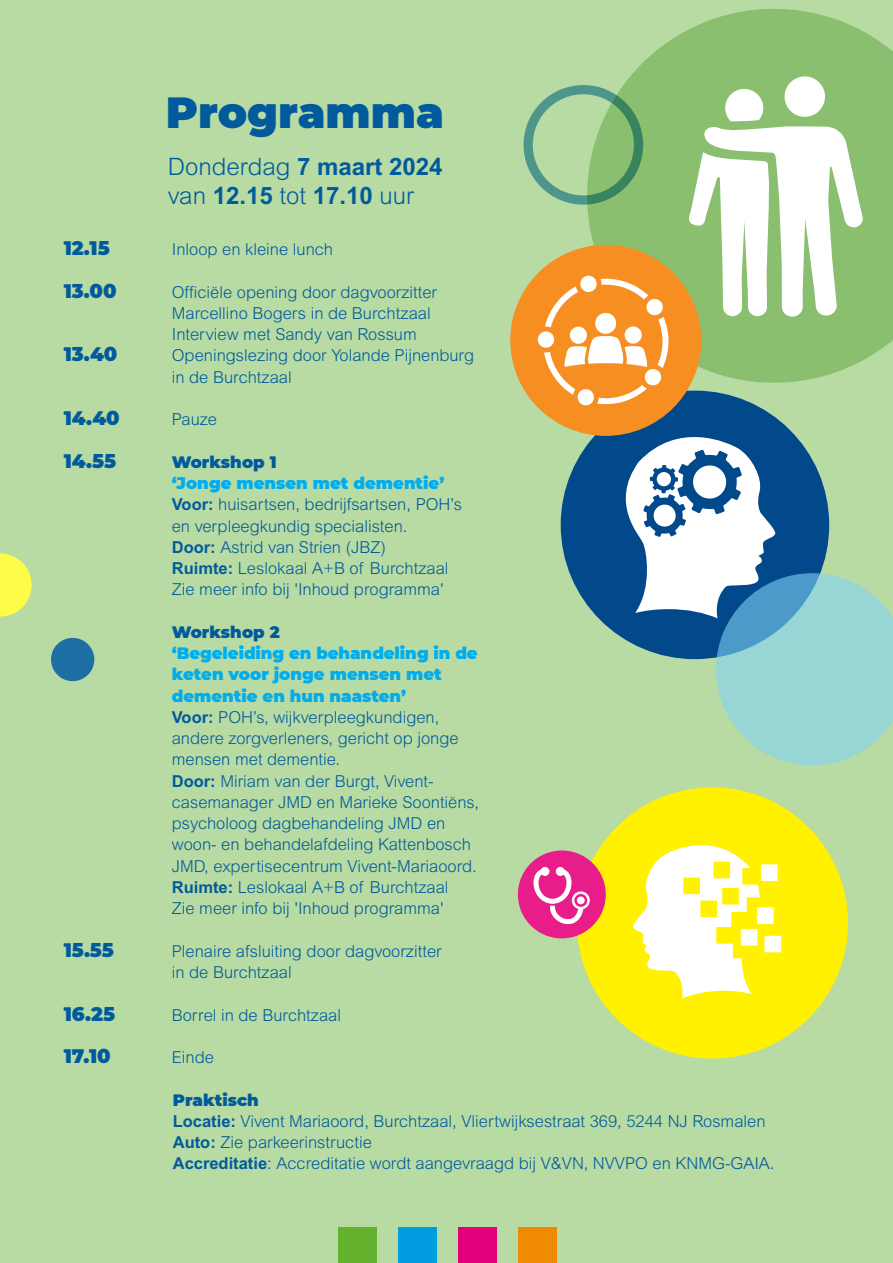
<style>
.page{position:relative;width:893px;height:1263px;background:#b8dba4}
.page>*{position:absolute;margin:0;border:0;box-sizing:border-box;transform-origin:0 0}
.t1{font:900 43.5px "Montserrat";color:#005a9c}
.t2{font:700 24px/28.5px "Arial MT Std";color:#005a9c}
.t3{font:900 19.5px "Montserrat";color:#005a9c}
.t4{font:300 16.5px/21.3px "Arial MT Std";color:#005a9c}
.t5{font:900 16.5px/21.3px "Montserrat";color:#00adef}
.t6{font:900 16.5px "Montserrat";color:#005a9c}
.s1{font-weight:300}
.s2{font-weight:700}
</style>
<div class="page">
<svg style="left:587px;top:9px;width:306px;height:27px;fill:#b8dba4"></svg>
<div style="left:561px;top:391px;width:268px;height:268px;background:#02498c;border-radius:50%"></div>
<div style="left:510px;top:245px;width:191px;height:191px;background:#f68e21;border-radius:50%"></div>
<svg style="left:444px;top:36px;width:449px;height:370px"></svg>
<svg style="left:609px;top:420px;width:284px;height:345px"></svg>
<svg style="left:0;top:553px;width:32px;height:64px"></svg>
<div style="left:51px;top:638px;width:43px;height:43px;background:#1e6da5;border-radius:50%"></div>
<div style="left:577px;top:787px;width:271px;height:271px;background:#fff100;border-radius:50%"></div>
<svg style="left:633px;top:845px;width:148px;height:153px"></svg>
<div style="left:518px;top:850px;width:88px;height:88px;background:#e91d89;border-radius:50%"></div>
<svg style="left:533px;top:867px;width:57px;height:58px"></svg>
<div style="left:338px;top:1228px;width:38px;height:35px;background:#64b12d"></div>
<div style="left:398px;top:1228px;width:39px;height:35px;background:#009ee1"></div>
<div style="left:458px;top:1228px;width:39px;height:35px;background:#e4007d"></div>
<div style="left:518px;top:1228px;width:39px;height:35px;background:#f08a00"></div>
<h1 class="t1" style="left:166px;top:92px;width:280px">Programma</h1>
<h2 class="t2" style="left:168px;top:155px;width:276px"><span class="s1">Donderdag</span> 7 maart 2024 <span class="s1">van</span> 12.15 <span class="s1">tot</span> 17.10 <span class="s1">uur</span></h2>
<p class="t3" style="left:64px;top:239px;width:47px">12.15</p>
<p class="t4" style="left:172px;top:240px;width:163px">Inloop en kleine lunch</p>
<p class="t3" style="left:64px;top:282px;width:54px">13.00</p>
<p class="t4" style="left:172px;top:283px;width:267px">Officiële opening door dagvoorzitter<br>Marcellino Bogers in de Burchtzaal<br>Interview met Sandy van Rossum</p>
<p class="t3" style="left:64px;top:345px;width:55px">13.40</p>
<p class="t4" style="left:172px;top:346px;width:304px">Openingslezing door Yolande Pijnenburg in de Burchtzaal</p>
<p class="t3" style="left:64px;top:409px;width:57px">14.40</p>
<p class="t4" style="left:172px;top:410px;width:47px">Pauze</p>
<p class="t3" style="left:64px;top:452px;width:54px">14.55</p>
<p class="t6" style="left:172px;top:454px;width:106px">Workshop 1</p>
<p class="t5" style="left:172px;top:473px;width:274px">‘Jonge mensen met dementie’</p>
<p class="t4" style="left:172px;top:495px;width:292px"><span class="s2">Voor:</span> huisartsen, bedrijfsartsen, POH’s en verpleegkundig specialisten.<br><span class="s2">Door:</span> Astrid van Strien (JBZ)<br><span class="s2">Ruimte:</span> Leslokaal A+B of Burchtzaal Zie meer info bij 'Inhoud programma'</p>
<p class="t6" style="left:172px;top:624px;width:109px">Workshop 2</p>
<p class="t5" style="left:172px;top:643px;width:307px">‘Begeleiding en behandeling in de keten voor jonge mensen met dementie en hun naasten’</p>
<p class="t4" style="left:172px;top:708px;width:309px"><span class="s2">Voor:</span> POH’s, wijkverpleegkundigen, andere zorgverleners, gericht op jonge mensen met dementie.<br><span class="s2">Door:</span> Miriam van der Burgt, Vivent&shy;casemanager JMD en Marieke Soontiëns, psycholoog dagbehandeling JMD en woon- en behandelafdeling Kattenbosch JMD, expertisecentrum Vivent-Mariaoord.<br><span class="s2">Ruimte:</span> Leslokaal A+B of Burchtzaal<br>Zie meer info bij 'Inhoud programma'</p>
<p class="t3" style="left:64px;top:941px;width:52px">15.55</p>
<p class="t4" style="left:172px;top:942px;width:271px">Plenaire afsluiting door dagvoorzitter in de Burchtzaal</p>
<p class="t3" style="left:64px;top:1004px;width:53px">16.25</p>
<p class="t4" style="left:172px;top:1006px;width:171px">Borrel in de Burchtzaal</p>
<p class="t3" style="left:64px;top:1047px;width:49px">17.10</p>
<p class="t4" style="left:172px;top:1048px;width:44px">Einde</p>
<p class="t6" style="left:173px;top:1092px;width:88px">Praktisch</p>
<p class="t4" style="left:173px;top:1112px;width:603px"><span class="s2">Locatie:</span> Vivent Mariaoord, Burchtzaal, Vliertwijksestraat 369, 5244 NJ Rosmalen<br><span class="s2">Auto:</span> Zie parkeerinstructie<br><span class="s2">Accreditatie</span>: Accreditatie wordt aangevraagd bij V&amp;VN, NVVPO en KNMG-GAIA.</p>
</div>
